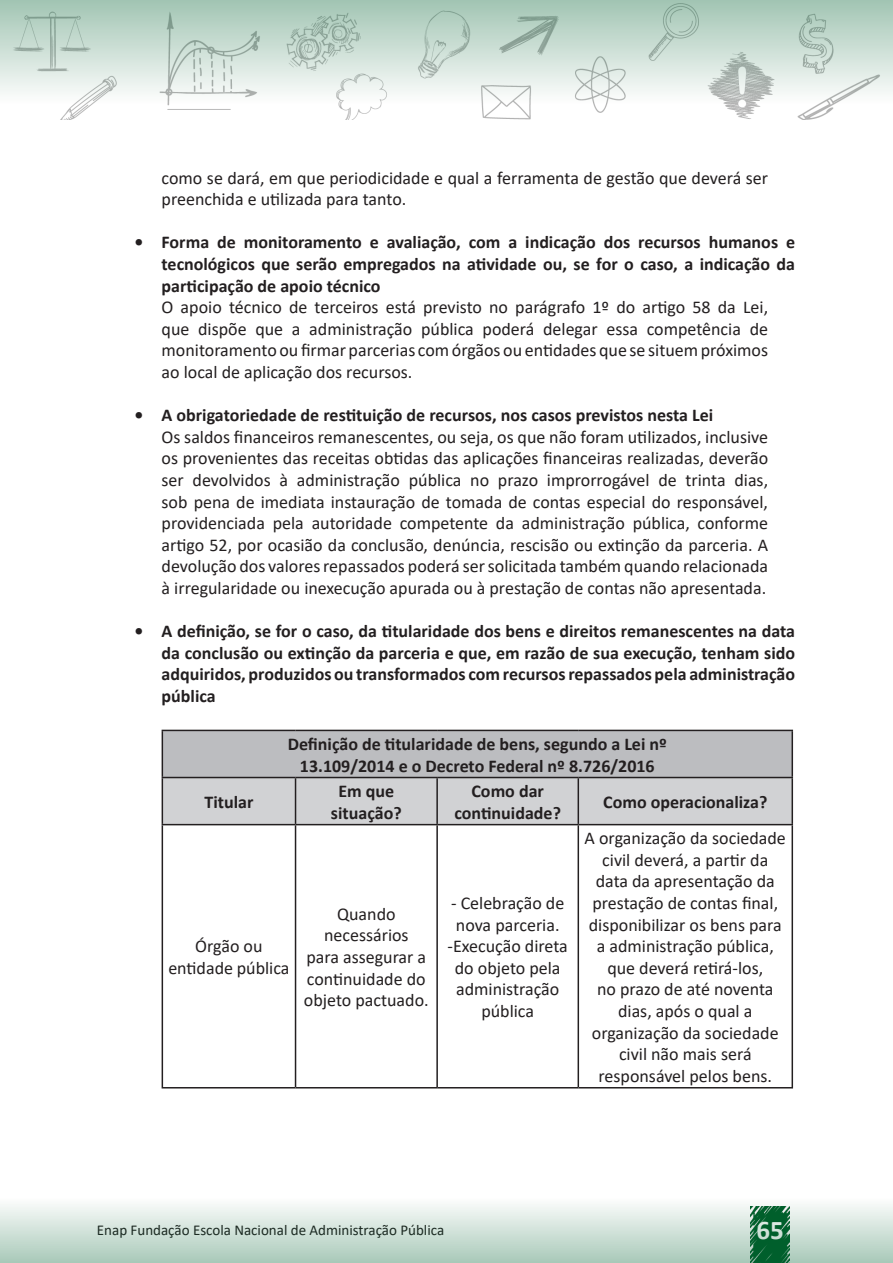
<style>
.page{position:relative;width:893px;height:1263px;background:#fff}
.page>*{position:absolute;margin:0;border:0;box-sizing:border-box;transform-origin:0 0}
.t1{font:700 27px "Calibri";color:#fff}
.Bullets_marcação_II{font:18px/21.6px "Calibri";color:#231f20;text-align:justify}
.texto{font:700 18px/21.6px "Calibri";color:#231f20;text-align:center}
.texto-2{font:18px/21.6px "Calibri";color:#231f20;text-align:center}
.t2{font:15px "Calibri";color:#231f20}
</style>
<div class="page">
<svg style="left:0;top:0;width:893px;height:120px"></svg>
<svg style="left:0;top:1205px;width:893px;height:58px;background:#c6dbd0"></svg>
<div style="left:162px;top:730px;width:630px;height:47px;background:#bcbdc0"></div>
<div style="left:163px;top:778px;width:628px;height:46px;background:#d1d2d4"></div>
<hr style="left:162px;top:730px;width:134px;height:1px;background:#231f20">
<hr style="left:162px;top:731px;width:1px;height:46px;background:#231f20">
<hr style="left:296px;top:730px;width:141px;height:1px;background:#231f20">
<hr style="left:437px;top:730px;width:141px;height:1px;background:#231f20">
<hr style="left:578px;top:730px;width:215px;height:1px;background:#231f20">
<hr style="left:791px;top:731px;width:2px;height:46px;background:#231f20">
<hr style="left:162px;top:777px;width:134px;height:1px;background:#231f20">
<hr style="left:162px;top:778px;width:1px;height:46px;background:#231f20">
<hr style="left:296px;top:777px;width:141px;height:1px;background:#231f20">
<hr style="left:295px;top:778px;width:1px;height:46px;background:#231f20">
<hr style="left:437px;top:777px;width:141px;height:1px;background:#231f20">
<hr style="left:436px;top:778px;width:2px;height:46px;background:#231f20">
<hr style="left:578px;top:777px;width:215px;height:1px;background:#231f20">
<hr style="left:578px;top:778px;width:1px;height:46px;background:#231f20">
<hr style="left:791px;top:778px;width:2px;height:46px;background:#231f20">
<hr style="left:162px;top:824px;width:134px;height:1px;background:#231f20">
<hr style="left:162px;top:825px;width:1px;height:262px;background:#231f20">
<hr style="left:296px;top:824px;width:141px;height:1px;background:#231f20">
<hr style="left:295px;top:825px;width:1px;height:262px;background:#231f20">
<hr style="left:437px;top:824px;width:141px;height:1px;background:#231f20">
<hr style="left:436px;top:825px;width:2px;height:262px;background:#231f20">
<hr style="left:578px;top:824px;width:215px;height:1px;background:#231f20">
<hr style="left:578px;top:825px;width:1px;height:262px;background:#231f20">
<hr style="left:791px;top:825px;width:2px;height:262px;background:#231f20">
<hr style="left:162px;top:1087px;width:134px;height:1px;background:#231f20">
<hr style="left:296px;top:1087px;width:141px;height:1px;background:#231f20">
<hr style="left:437px;top:1087px;width:141px;height:1px;background:#231f20">
<hr style="left:578px;top:1087px;width:215px;height:1px;background:#231f20">
<p class="Bullets_marcação_II" style="left:162px;top:166px;width:608px">como se dará, em que periodicidade e qual a ferramenta de gestão que deverá ser preenchida e utilizada para tanto.</p>
<p class="texto" style="left:162px;top:231px;width:635px;text-align:justify;text-indent:-27px">• Forma de monitoramento e avaliação, com a indicação dos recursos humanos e tecnológicos que serão empregados na atividade ou, se for o caso, a indicação da participação de apoio técnico</p>
<p class="Bullets_marcação_II" style="left:162px;top:296px;width:608px">O apoio técnico de terceiros está previsto no parágrafo 1º do artigo 58 da Lei, que dispõe que a administração pública poderá delegar essa competência de monitoramento ou firmar parcerias com órgãos ou entidades que se situem próximos ao local de aplicação dos recursos.</p>
<p class="texto" style="left:135px;top:404px;width:580px">• A obrigatoriedade de restituição de recursos, nos casos previstos nesta Lei</p>
<p class="Bullets_marcação_II" style="left:162px;top:426px;width:608px">Os saldos financeiros remanescentes, ou seja, os que não foram utilizados, inclusive os provenientes das receitas obtidas das aplicações financeiras realizadas, deverão ser devolvidos à administração pública no prazo improrrogável de trinta dias, sob pena de imediata instauração de tomada de contas especial do responsável, providenciada pela autoridade competente da administração pública, conforme artigo 52, por ocasião da conclusão, denúncia, rescisão ou extinção da parceria. A devolução dos valores repassados poderá ser solicitada também quando relacionada à irregularidade ou inexecução apurada ou à prestação de contas não apresentada.</p>
<p class="texto" style="left:162px;top:620px;width:635px;text-align:justify;text-indent:-27px">• A definição, se for o caso, da titularidade dos bens e direitos remanescentes na data da conclusão ou extinção da parceria e que, em razão de sua execução, tenham sido adquiridos, produzidos ou transformados com recursos repassados pela administração pública</p>
<p class="texto" style="left:288px;top:733px;width:381px">Definição de titularidade de bens, segundo a Lei nº<br>13.109/2014 e o Decreto Federal nº 8.726/2016</p>
<p class="texto" style="left:204px;top:791px;width:50px">Titular</p>
<p class="texto" style="left:331px;top:780px;width:72px">Em que situação?</p>
<p class="texto" style="left:454px;top:780px;width:108px">Como dar continuidade?</p>
<p class="texto" style="left:603px;top:791px;width:166px">Como operacionaliza?</p>
<p class="texto-2" style="left:168px;top:935px;width:123px">Órgão ou entidade pública</p>
<p class="texto-2" style="left:304px;top:902px;width:126px">Quando necessários<br>para assegurar a continuidade do objeto pactuado.</p>
<p class="texto-2" style="left:451px;top:892px;width:115px;text-align:left">- Celebração de nova parceria.</p>
<p class="texto-2" style="left:448px;top:935px;width:122px">-Execução direta do objeto pela administração pública</p>
<p class="texto-2" style="left:585px;top:827px;width:203px">A organização da sociedade civil deverá, a partir da data da apresentação da prestação de contas final, disponibilizar os bens para a administração pública, que deverá retirá-los,<br>no prazo de até noventa dias, após o qual a organização da sociedade civil não mais será responsável pelos bens.</p>
<p class="t2" style="left:97px;top:1220px;width:349px">Enap Fundação Escola Nacional de Administração Pública</p>
<h1 class="t1" style="left:757px;top:1210px;width:29px">65</h1>
</div>
